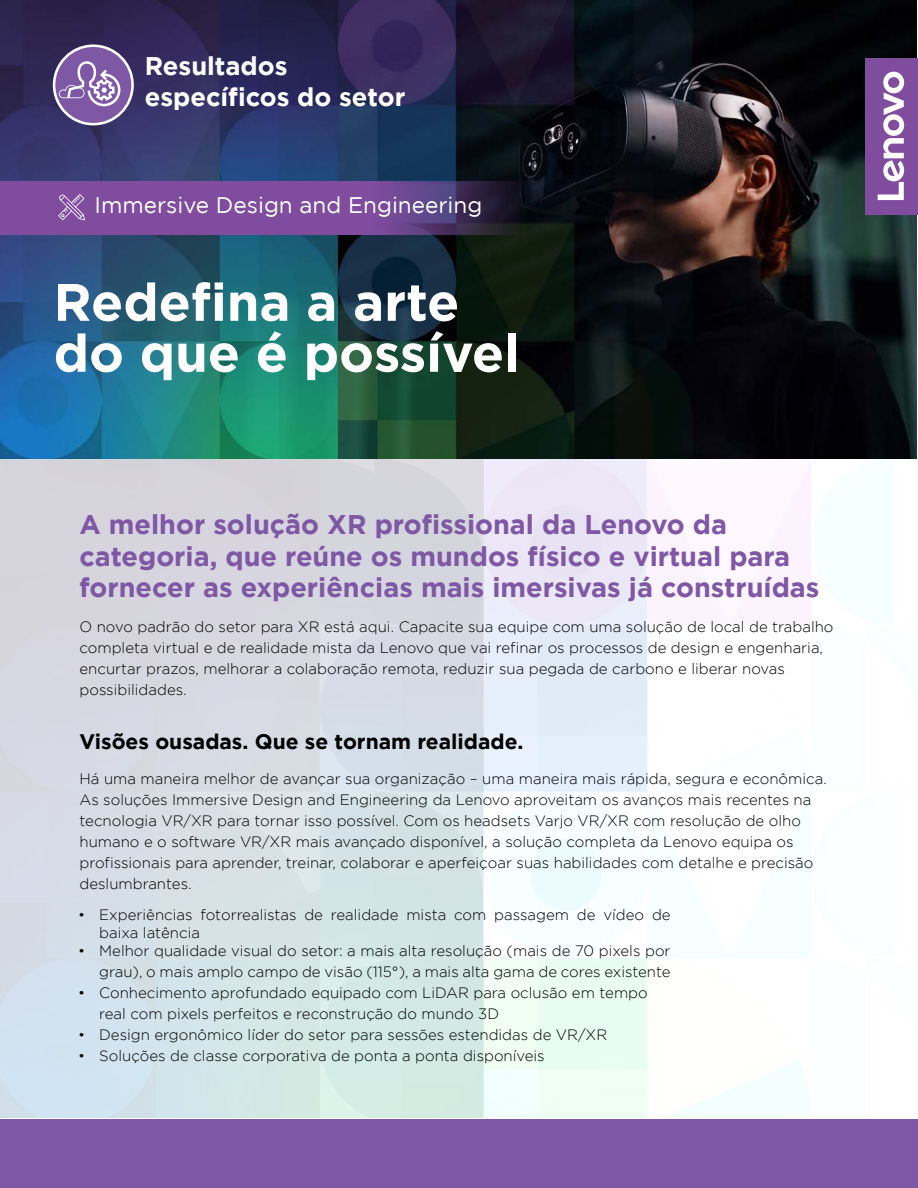
<style>
.page{position:relative;width:918px;height:1188px;background:#fff}
.page>*{position:absolute;margin:0;border:0;box-sizing:border-box;transform-origin:0 0}
.ParaStyle02__Leading{font:700 52.5px/51px "Gotham";color:#fff}
.ParaStyle03__Leading{font:700 27px/31.5px "Gotham";color:#7f58a5}
.ParaStyle01__Leading{font:700 25.5px/30.6px "Gotham";color:#fff}
.ParaStyle01__Leading-2{font:22.5px "Gotham";color:#fff}
.ParaStyle05__Leading{font:700 21px "Gotham";color:#000}
.ParaStyle04__Leading{font:300 15px/21px "Gotham";color:#000}
.ParaStyle06__Leading{font:300 15px/18px "Gotham";color:#000}
</style>
<div class="page">
<img style="left:0;top:458px;width:917px;height:660px">
<img style="left:0;top:0;width:916px;height:458px">
<div style="left:0;top:1119px;width:918px;height:69px;background:#7f58a5"></div>
<div style="left:866px;top:58px;width:52px;height:157px;background:#804c9e"></div>
<svg style="left:878px;top:72px;width:26px;height:128px"></svg>
<svg style="left:53px;top:44px;width:81px;height:81px;background:#886fa7"></svg>
<svg style="left:0;top:181px;width:527px;height:54px;background:#6f448c"></svg>
<svg style="left:58px;top:194px;width:27px;height:26px"></svg>
<p class="ParaStyle01__Leading" style="left:145px;top:50px;width:262px">Resultados específicos do setor</p>
<p class="ParaStyle01__Leading-2" style="left:94px;top:193px;width:389px">Immersive Design and Engineering</p>
<p class="ParaStyle02__Leading" style="left:54px;top:275px;width:468px">Redefina a arte do que é possível</p>
<p class="ParaStyle03__Leading" style="left:80px;top:508px;width:741px">A melhor solução XR profissional da Lenovo da categoria, que reúne os mundos físico e virtual para fornecer as experiências mais imersivas já construídas</p>
<p class="ParaStyle04__Leading" style="left:80px;top:616px;width:756px">O novo padrão do setor para XR está aqui. Capacite sua equipe com uma solução de local de trabalho completa virtual e de realidade mista da Lenovo que vai refinar os processos de design e engenharia, encurtar prazos, melhorar a colaboração remota, reduzir sua pegada de carbono e liberar novas possibilidades.</p>
<p class="ParaStyle05__Leading" style="left:80px;top:730px;width:445px">Visões ousadas. Que se tornam realidade.</p>
<p class="ParaStyle04__Leading" style="left:80px;top:768px;width:749px">Há uma maneira melhor de avançar sua organização – uma maneira mais rápida, segura e econômica.<br>As soluções Immersive Design and Engineering da Lenovo aproveitam os avanços mais recentes na tecnologia VR/XR para tornar isso possível. Com os headsets Varjo VR/XR com resolução de olho humano e o software VR/XR mais avançado disponível, a solução completa da Lenovo equipa os profissionais para aprender, treinar, colaborar e aperfeiçoar suas habilidades com detalhe e precisão deslumbrantes.</p>
<p class="ParaStyle06__Leading" style="left:99px;top:906px;width:573px;text-indent:-21px">• Experiências fotorrealistas de realidade mista com passagem de vídeo de baixa latência</p>
<p class="ParaStyle06__Leading" style="left:78px;top:940px;width:594px;line-height:21px;text-align:right">• Melhor qualidade visual do setor: a mais alta resolução (mais de 70 pixels por grau), o mais amplo campo de visão (115°), a mais alta gama de cores existente</p>
<p class="ParaStyle04__Leading" style="left:99px;top:982px;width:550px;text-indent:-21px">• Conhecimento aprofundado equipado com LiDAR para oclusão em tempo real com pixels perfeitos e reconstrução do mundo 3D</p>
<p class="ParaStyle04__Leading" style="left:78px;top:1024px;width:531px">• Design ergonômico líder do setor para sessões estendidas de VR/XR</p>
<p class="ParaStyle04__Leading" style="left:78px;top:1045px;width:468px">• Soluções de classe corporativa de ponta a ponta disponíveis</p>
</div>
